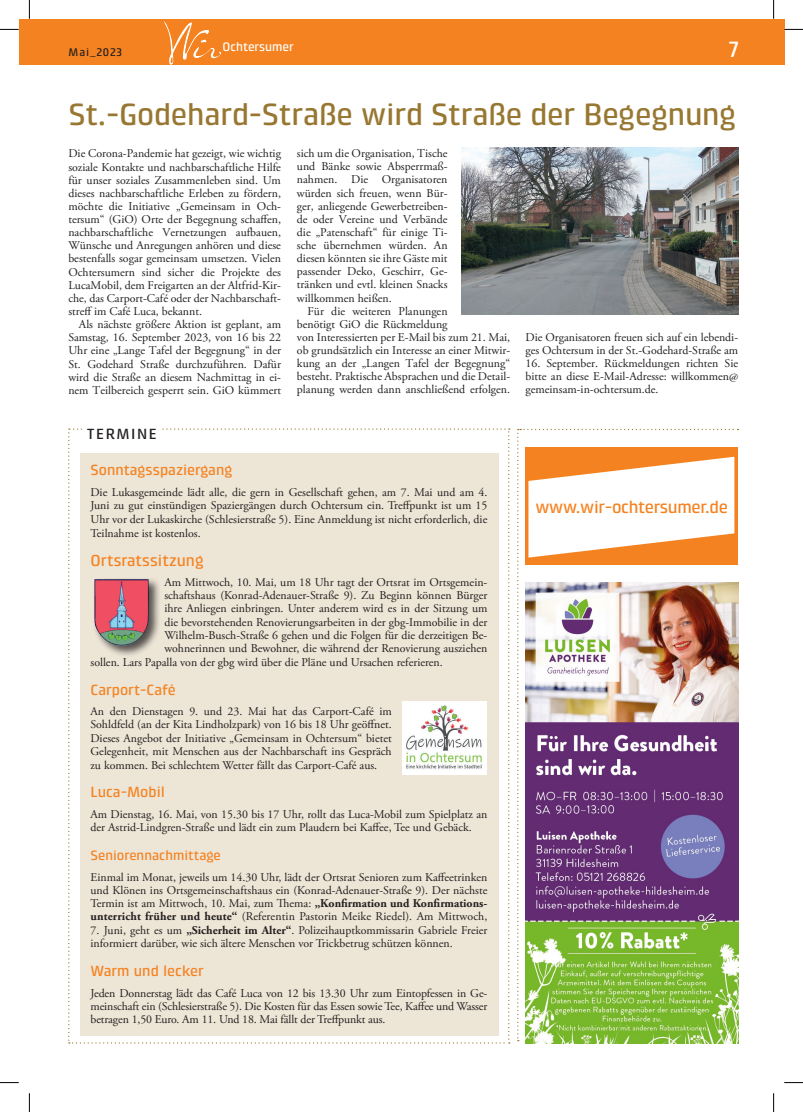
<style>
.page{position:relative;width:803px;height:1112px;background:#fff}
.page>*{position:absolute;margin:0;border:0;box-sizing:border-box;transform-origin:0 0}
.t1{font:500 31.25px "Klint LT Pro";letter-spacing:-.01em;color:#977731}
.t2{font:500 22.5px "Klint LT Pro";color:#fff}
.t3{font:500 17.5px "Klint LT Pro";letter-spacing:-.02em;color:#f58220}
.t4{font:500 16.25px "Klint LT Pro";color:#f58220}
.t5{font:500 15px "Klint LT Pro";color:#f58220}
.t6{font:500 15px "Klint LT Pro";letter-spacing:.1em;color:#231f20}
.t7{font:500 13.75px "Klint LT Pro";color:#f58220}
.t8{font:500 12.5px "Klint LT Pro";color:#fff}
.t9{font:11.88px/13.1px "Adobe Garamond Pro";color:#231f20;text-align:justify}
.t10{font:500 11.25px "Klint LT Pro";letter-spacing:.075em;color:#231f20}
.s1{font-weight:700}
</style>
<div class="page">
<div style="left:19px;top:19px;width:765px;height:45px;background:#f58220"></div>
<img style="left:164px;top:22px;width:7px;height:25px">
<svg style="left:68px;top:428px;width:442px;height:615px"></svg>
<div style="left:80px;top:453px;width:418px;height:581px;background:#ede5d6"></div>
<div style="left:83px;top:427px;width:78px;height:18px;background:#fff"></div>
<div style="left:92px;top:577px;width:69px;height:80px;background:#231f20;opacity:.75"></div>
<img style="left:94px;top:579px;width:55px;height:66px">
<img style="left:402px;top:701px;width:84px;height:72px">
<img style="left:517px;top:429px;width:221px;height:611px">
<img style="left:462px;top:147px;width:276px;height:167px">
<svg style="left:0;top:29px;width:19px;height:1px"></svg>
<svg style="left:784px;top:29px;width:19px;height:1px"></svg>
<svg style="left:0;top:1082px;width:19px;height:1px"></svg>
<svg style="left:784px;top:1082px;width:19px;height:1px"></svg>
<svg style="left:29px;top:0;width:1px;height:19px"></svg>
<svg style="left:29px;top:1093px;width:1px;height:18px"></svg>
<svg style="left:773px;top:0;width:1px;height:19px"></svg>
<svg style="left:773px;top:1093px;width:1px;height:18px"></svg>
<p class="t10" style="left:69px;top:46px;width:55px">Mai_2023</p>
<h2 class="t2" style="left:728px;top:36px;width:12px">7</h2>
<p class="t8" style="left:222px;top:40px;width:73px">Ochtersumer</p>
<h1 class="t1" style="left:68px;top:97px;width:669px">St.-Godehard-Straße wird Straße der Begegnung</h1>
<p class="t9" style="left:297px;top:147px;width:152px">sich um die Organisation, Tische und Bänke sowie Absperrmaß&shy;nahmen. Die Organisatoren würden sich freuen, wenn Bür&shy;ger, anliegende Gewerbetreiben&shy;de oder Vereine und Verbände die „Patenschaft“ für einige Ti&shy;sche übernehmen würden. An diesen könnten sie ihre Gäste mit passender Deko, Geschirr, Ge&shy;tränken und evtl. kleinen Snacks willkommen heißen.</p>
<p class="t9" style="left:297px;top:305px;width:215px;text-align:left;text-indent:11px">Für die weiteren Planungen<br>benötigt GiO die Rückmeldung<br>von Interessierten per E-Mail bis zum 21. Mai, ob grundsätzlich ein Interesse an einer Mitwir&shy;kung an der „Langen Tafel der Begegnung“ besteht. Praktische Absprachen und die Detail&shy;planung werden dann anschließend erfolgen.</p>
<p class="t9" style="left:68px;top:147px;width:214px">Die Corona-Pandemie hat gezeigt, wie wichtig soziale Kontakte und nachbarschaftliche Hilfe für unser soziales Zusammenleben sind. Um dieses nachbarschaftliche Erleben zu fördern, möchte die Initiative „Gemeinsam in Och&shy;tersum“ (GiO) Orte der Begegnung schaffen, nachbarschaftliche Vernetzungen aufbauen, Wünsche und Anregungen anhören und diese bestenfalls sogar gemeinsam umsetzen. Vielen Ochtersumern sind sicher die Projekte des LucaMobil, dem Freigarten an der Altfrid-Kir&shy;che, das Carport-Café oder der Nachbarschaft&shy;streff im Café Luca, bekannt.</p>
<p class="t9" style="left:68px;top:318px;width:214px;text-indent:11px">Als nächste größere Aktion ist geplant, am Samstag, 16. September 2023, von 16 bis 22<br>Uhr eine „Lange Tafel der Begegnung“ in der St. Godehard Straße durchzuführen. Dafür wird die Straße an diesem Nachmittag in ei&shy;nem Teilbereich gesperrt sein. GiO kümmert</p>
<p class="t9" style="left:525px;top:330px;width:214px">Die Organisatoren freuen sich auf ein lebendi&shy;ges Ochtersum in der St.-Godehard-Straße am</p>
<p class="t9" style="left:525px;top:357px;width:214px">16. September. Rückmeldungen richten Sie bitte an diese E-Mail-Adresse: willkommen@ gemeinsam-in-ochtersum.de.</p>
<p class="t6" style="left:87px;top:425px;width:71px">TERMINE</p>
<p class="t5" style="left:91px;top:461px;width:144px">Sonntagsspaziergang</p>
<p class="t9" style="left:91px;top:485px;width:398px;line-height:13.6px">Die Lukasgemeinde lädt alle, die gern in Gesellschaft gehen, am 7. Mai und am 4.<br>Juni zu gut einstündigen Spaziergängen durch Ochtersum ein. Treffpunkt ist um 15<br>Uhr vor der Lukaskirche (Schlesierstraße 5). Eine Anmeldung ist nicht erforderlich, die Teilnahme ist kostenlos.</p>
<h3 class="t4" style="left:91px;top:550px;width:115px">Ortsratssitzung</h3>
<p class="t9" style="left:164px;top:576px;width:324px">Am Mittwoch, 10. Mai, um 18 Uhr tagt der Ortsrat im Ortsgemein-</p>
<p class="t9" style="left:164px;top:589px;width:325px">schaftshaus (Konrad-Adenauer-Straße 9). Zu Beginn können Bürger</p>
<p class="t9" style="left:164px;top:602px;width:325px">ihre Anliegen einbringen. Unter anderem wird es in der Sitzung um</p>
<p class="t9" style="left:164px;top:615px;width:325px">die bevorstehenden Renovierungsarbeiten in der gbg-Immobilie in der</p>
<p class="t9" style="left:164px;top:629px;width:324px">Wilhelm-Busch-Straße 6 gehen und die Folgen für die derzeitigen Be-</p>
<p class="t9" style="left:164px;top:642px;width:325px">wohnerinnen und Bewohner, die während der Renovierung ausziehen</p>
<p class="t9" style="left:90px;top:656px;width:354px">sollen. Lars Papalla von der gbg wird über die Pläne und Ursachen referieren.</p>
<p class="t5" style="left:91px;top:681px;width:87px">Carport-Café</p>
<p class="t9" style="left:91px;top:704px;width:303px">An den Dienstagen 9. und 23. Mai hat das Carport-Café im Sohldfeld (an der Kita Lindholzpark) von 16 bis 18 Uhr geöffnet.<br>Dieses Angebot der Initiative „Gemeinsam in Ochtersum“ bietet Gelegenheit, mit Menschen aus der Nachbarschaft ins Gespräch zu kommen. Bei schlechtem Wetter fällt das Carport-Café aus.</p>
<p class="t5" style="left:91px;top:783px;width:76px">Luca-Mobil</p>
<p class="t9" style="left:91px;top:807px;width:398px;line-height:13.8px">Am Dienstag, 16. Mai, von 15.30 bis 17 Uhr, rollt das Luca-Mobil zum Spielplatz an der Astrid-Lindgren-Straße und lädt ein zum Plaudern bei Kaffee, Tee und Gebäck.</p>
<p class="t7" style="left:91px;top:847px;width:132px">Seniorennachmittage</p>
<p class="t9" style="left:91px;top:870px;width:398px">Einmal im Monat, jeweils um 14.30 Uhr, lädt der Ortsrat Senioren zum Kaffeetrinken und Klönen ins Ortsgemeinschaftshaus ein (Konrad-Adenauer-Straße 9). Der nächste Termin ist am Mittwoch, 10. Mai, zum Thema: <span class="s1">„Konfirmation und Konfirmations&shy;unterricht früher und heute“</span> (Referentin Pastorin Meike Riedel). Am Mittwoch,</p>
<p class="t9" style="left:91px;top:923px;width:398px;line-height:13.8px">7. Juni, geht es um <span class="s1">„Sicherheit im Alter“</span>. Polizeihauptkommissarin Gabriele Freier informiert darüber, wie sich ältere Menschen vor Trickbetrug schützen können.</p>
<p class="t5" style="left:91px;top:962px;width:115px">Warm und lecker</p>
<p class="t9" style="left:91px;top:986px;width:398px">Jeden Donnerstag lädt das Café Luca von 12 bis 13.30 Uhr zum Eintopfessen in Ge&shy;meinschaft ein (Schlesierstraße 5). Die Kosten für das Essen sowie Tee, Kaffee und Wasser betragen 1,50 Euro. Am 11. Und 18. Mai fällt der Treffpunkt aus.</p>
<h3 class="t3" style="left:535px;top:496px;width:194px">www.wir-ochtersumer.de</h3>
</div>
